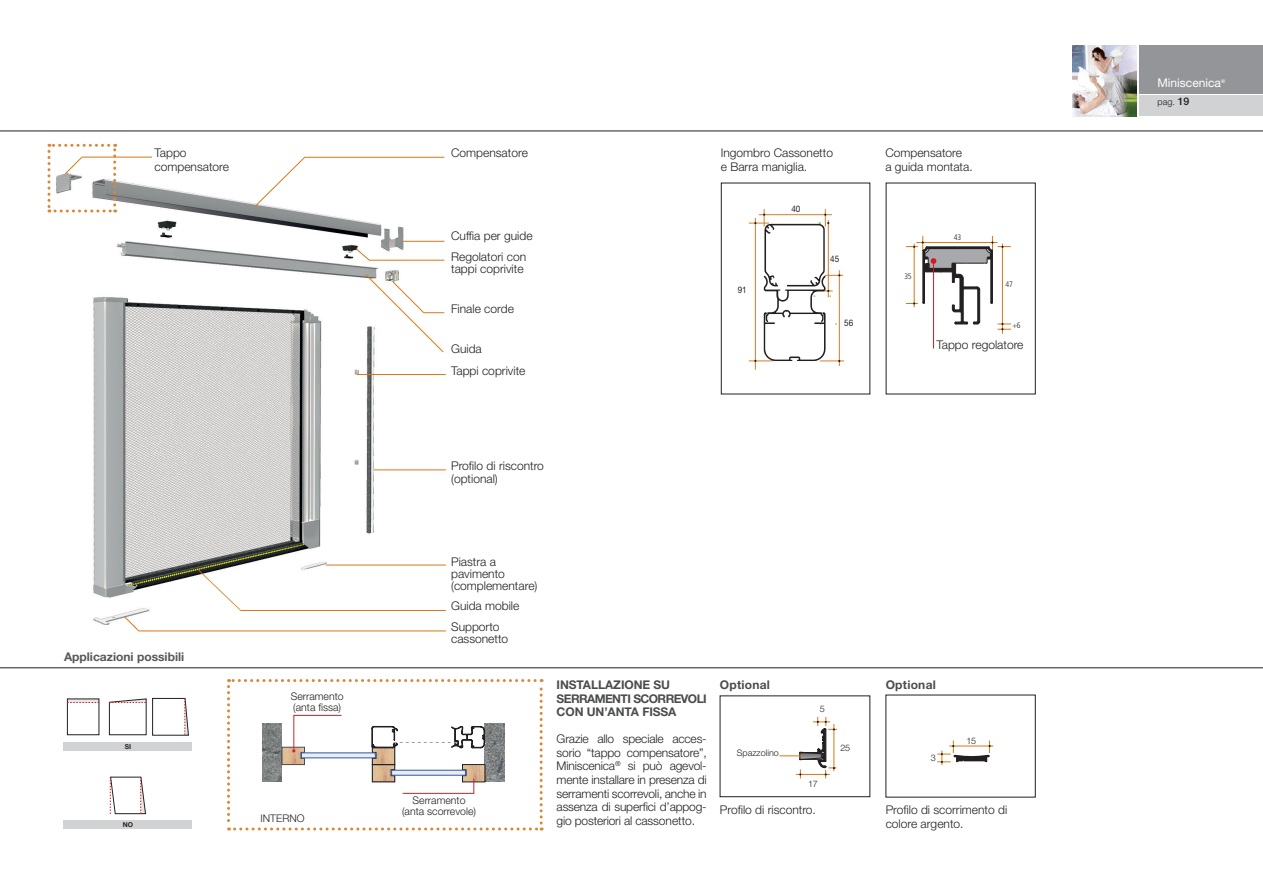
<style>
.page{position:relative;width:1263px;height:893px;background:#fff}
.page>*{position:absolute;margin:0;border:0;box-sizing:border-box;transform-origin:0 0}
.t1{font:300 12px/13.5px "Helvetica Neue LT Std";color:#231f20}
.t2{font:700 12px/13.5px "Helvetica Neue LT Std";letter-spacing:-.005em;color:#4b4c4d}
.t3{font:700 12px "Helvetica Neue LT Std";color:#57585a}
.t4{font:700 12px "Helvetica Neue LT Std";letter-spacing:.02em;color:#4b4c4d}
.t5{font:12px "Helvetica Neue LT Std";color:#fff}
.t6{font:300 10.5px/10.6px "Helvetica Neue LT Std";color:#231f20}
.t7{font:300 9px "Helvetica Neue LT Std";color:#231f20}
.t8{font:9px "Helvetica Neue LT Std";color:#221e1f;scale:.9 1}
.t9{font:300 condensed 7.95px "Frutiger LT Std";color:#221e1f}
.t10{font:700 6.75px "Helvetica Neue LT Std";color:#231f20}
.t11{font:5.25px "Helvetica Neue LT Std";color:#fff}
.s1{font-weight:500;font-size:10.5px}
</style>
<div class="page">
<hr style="left:0;top:131px;width:1263px;height:1px;background:#231f20">
<div style="left:1139px;top:96px;width:124px;height:20px;background:#d1d2d4"></div>
<div style="left:1139px;top:45px;width:124px;height:49px;background:#939598"></div>
<hr style="left:0;top:667px;width:1263px;height:1px;background:#231f20">
<hr style="left:949px;top:746px;width:44px;height:1px;background:#d57918">
<svg style="left:937px;top:740px;width:54px;height:25px"></svg>
<div style="left:720px;top:696px;width:150px;height:101px;border:1px solid #231f20"></div>
<svg style="left:779px;top:717px;width:58px;height:61px"></svg>
<img style="left:49px;top:143px;width:377px;height:488px">
<hr style="left:82px;top:157px;width:70px;height:1px;background:#d57918">
<hr style="left:374px;top:469px;width:72px;height:1px;background:#d57918">
<hr style="left:357px;top:374px;width:89px;height:1px;background:#d57918">
<hr style="left:326px;top:565px;width:120px;height:1px;background:#d57918">
<hr style="left:240px;top:610px;width:206px;height:1px;background:#d57918">
<hr style="left:139px;top:631px;width:307px;height:1px;background:#d57918">
<hr style="left:403px;top:241px;width:41px;height:1px;background:#d57918">
<hr style="left:369px;top:260px;width:75px;height:1px;background:#d57918">
<svg style="left:254px;top:156px;width:52px;height:51px"></svg>
<hr style="left:304px;top:157px;width:140px;height:1px;background:#d57918">
<svg style="left:48px;top:144px;width:68px;height:68px"></svg>
<svg style="left:355px;top:248px;width:15px;height:13px"></svg>
<svg style="left:197px;top:569px;width:44px;height:42px"></svg>
<svg style="left:123px;top:615px;width:17px;height:17px"></svg>
<svg style="left:365px;top:273px;width:79px;height:80px"></svg>
<div style="left:64px;top:742px;width:128px;height:9px;background:#d1d2d4"></div>
<div style="left:64px;top:821px;width:128px;height:8px;background:#d1d2d4"></div>
<svg style="left:110px;top:777px;width:36px;height:37px"></svg>
<hr style="left:67px;top:699px;width:32px;height:4px;background:#e6e7e9">
<div style="left:67px;top:699px;width:32px;height:36px;border:1px solid #231f20"></div>
<svg style="left:67px;top:702px;width:32px;height:1px"></svg>
<svg style="left:109px;top:698px;width:80px;height:38px"></svg>
<hr style="left:1002px;top:244px;width:1px;height:90px;background:#d57918">
<hr style="left:933px;top:261px;width:1px;height:87px;background:#d5181f">
<svg style="left:906px;top:236px;width:105px;height:94px"></svg>
<hr style="left:839px;top:270px;width:1px;height:96px;background:#d27e29">
<hr style="left:755px;top:218px;width:1px;height:152px;background:#d27e29">
<svg style="left:749px;top:209px;width:95px;height:153px"></svg>
<img style="left:1072px;top:45px;width:64px;height:72px">
<svg style="left:227px;top:679px;width:316px;height:151px"></svg>
<p class="t1" style="left:155px;top:146px;width:76px">Tappo compensatore</p>
<p class="t1" style="left:451px;top:146px;width:78px">Compensatore</p>
<p class="t1" style="left:451px;top:229px;width:83px">Cuffia per guide</p>
<p class="t1" style="left:451px;top:250px;width:76px;line-height:12px">Regolatori con tappi coprivite</p>
<p class="t1" style="left:451px;top:302px;width:64px">Finale corde</p>
<p class="t1" style="left:451px;top:341px;width:32px">Guida</p>
<p class="t1" style="left:451px;top:364px;width:76px">Tappi coprivite</p>
<p class="t1" style="left:721px;top:146px;width:114px">Ingombro Cassonetto e Barra maniglia.</p>
<p class="t8" style="left:791px;top:204px;width:12px">40</p>
<p class="t1" style="left:885px;top:146px;width:89px">Compensatore<br>a guida montata.</p>
<p class="t9" style="left:954px;top:233px;width:9px">43</p>
<p class="t8" style="left:830px;top:253px;width:12px">45</p>
<p class="t9" style="left:904px;top:272px;width:9px">35</p>
<p class="t8" style="left:738px;top:284px;width:12px">91</p>
<p class="t9" style="left:1006px;top:280px;width:9px">47</p>
<p class="t8" style="left:844px;top:318px;width:12px">56</p>
<p class="t9" style="left:1012px;top:321px;width:10px">+6</p>
<p class="t1" style="left:936px;top:338px;width:88px">Tappo regolatore</p>
<p class="t3" style="left:64px;top:650px;width:122px">Applicazioni possibili</p>
<p class="t10" style="left:125px;top:742px;width:8px">SI</p>
<p class="t10" style="left:123px;top:821px;width:12px">NO</p>
<p class="t6" style="left:291px;top:691px;width:54px">Serramento (anta fissa)</p>
<p class="t6" style="left:261px;top:812px;width:11px">Interno</p>
<p class="t1" style="left:451px;top:460px;width:94px;line-height:12px">Profilo di riscontro (optional)</p>
<p class="t1" style="left:451px;top:556px;width:88px;line-height:12px">Piastra a pavimento (complementare)</p>
<p class="t1" style="left:451px;top:621px;width:59px;line-height:12px">Supporto cassonetto</p>
<p class="t1" style="left:451px;top:599px;width:70px">Guida mobile</p>
<p class="t6" style="left:402px;top:794px;width:75px;line-height:11.1px;text-align:center">Serramento (anta scorrevole)</p>
<p class="t2" style="left:557px;top:678px;width:152px">INSTALLAZIONE SU<br>SERRAMENTI SCORREVOLI<br>CON UN’ANTA FISSA</p>
<p class="t1" style="left:557px;top:732px;width:152px;text-align:justify">Grazie allo speciale acces&shy;sorio “tappo compensatore”, Miniscenica<sup>®</sup> si può agevol&shy;mente installare in presenza di serramenti scorrevoli, anche in assenza di superfici d’appog&shy;gio posteriori al cassonetto.</p>
<p class="t4" style="left:720px;top:677px;width:52px">Optional</p>
<p class="t7" style="left:737px;top:747px;width:44px">Spazzolino</p>
<p class="t7" style="left:820px;top:703px;width:7px">5</p>
<p class="t7" style="left:808px;top:778px;width:11px">17</p>
<p class="t1" style="left:720px;top:803px;width:98px">Profilo di riscontro.</p>
<p class="t7" style="left:840px;top:742px;width:11px">25</p>
<p class="t4" style="left:886px;top:677px;width:52px">Optional</p>
<p class="t7" style="left:931px;top:752px;width:7px">3</p>
<p class="t7" style="left:966px;top:735px;width:11px">15</p>
<p class="t1" style="left:886px;top:803px;width:123px">Profilo di scorrimento di colore argento.</p>
<p class="t5" style="left:1157px;top:76px;width:65px">Miniscenica</p>
<p class="t11" style="left:1221px;top:78px;width:6px">®</p>
<p class="t7" style="left:1157px;top:96px;width:33px">pag. <span class="s1">19</span></p>
</div>
